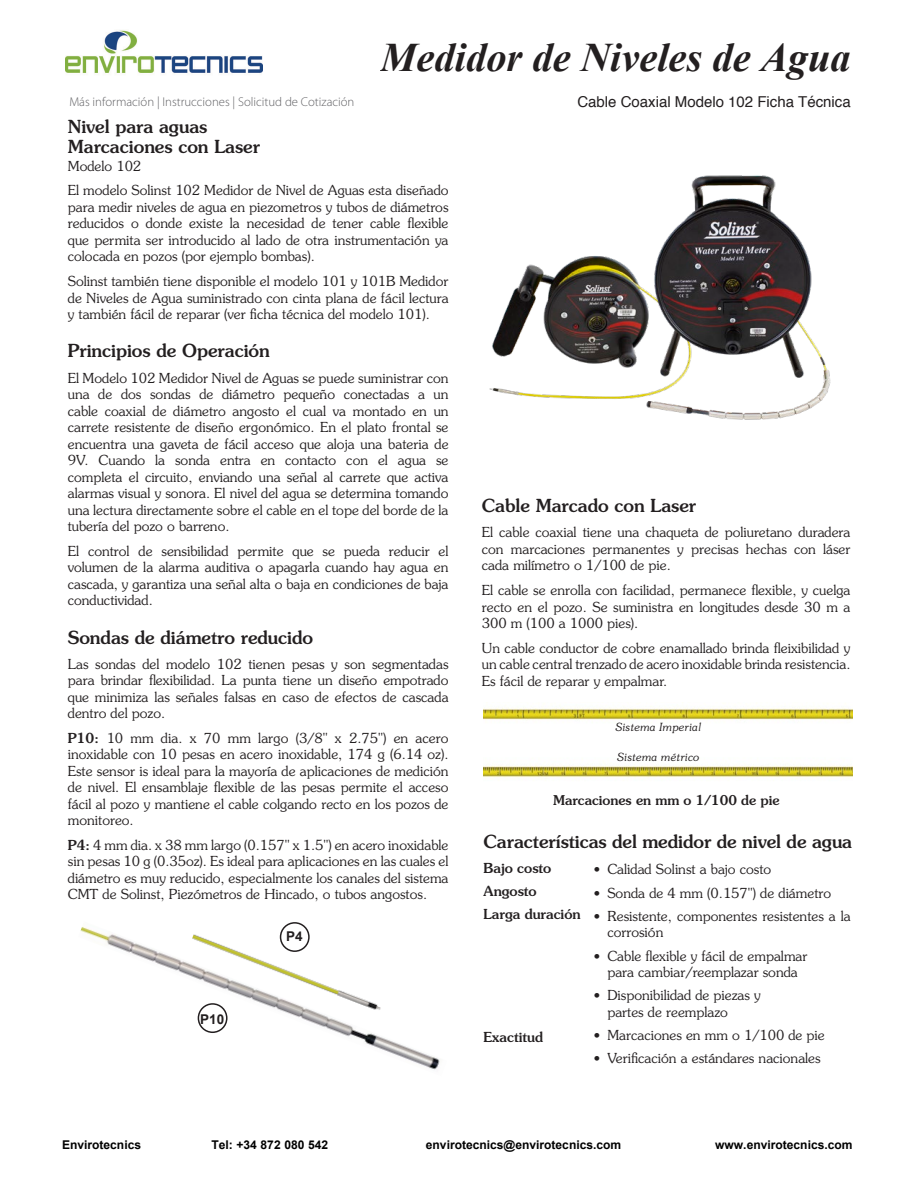
<style>
.page{position:relative;width:918px;height:1188px;background:#fff}
.page>*{position:absolute;margin:0;border:0;box-sizing:border-box;transform-origin:0 0}
.t1{font:italic 700 40.5px "Times New Roman";color:#231f20}
.Body_Subtitles{font:500 18px/19.5px "Souvenir Std";color:#231f20}
.t2{font:15px "Helvetica";color:#231f20}
.Body_Text{font:300 13.8px/16.5px "Souvenir Std";color:#231f20;text-align:justify}
.Body_Text-2{font:500 13.8px "Souvenir Std";color:#231f20}
.Body_Text-3{font:500 13.5px "Souvenir Std";color:#231f20}
.t3{font:700 13.5px "Arial";color:#231f20}
.ToolBox_List{font:300 12.75px "Myriad Pro";color:#636366}
.t4{font:700 12px "Arial";color:#000}
.Body_Text-4{font:italic 300 11.25px "Souvenir Std";color:#231f20}
.s1{font-weight:500}
</style>
<div class="page">
<img style="left:484px;top:706px;width:368px;height:72px">
<img style="left:80px;top:922px;width:360px;height:148px">
<img style="left:489px;top:256px;width:151px;height:143px">
<img style="left:640px;top:175px;width:191px;height:245px">
<img style="left:65px;top:30px;width:197px;height:43px">
<p class="ToolBox_List" style="left:69px;top:95px;width:287px">Más información | Instrucciones | Solicitud de Cotización</p>
<h1 class="t1" style="left:381px;top:30px;width:472px">Medidor de Niveles de Agua</h1>
<p class="t2" style="left:577px;top:91px;width:275px">Cable Coaxial Modelo 102 Ficha Técnica</p>
<p class="Body_Subtitles" style="left:68px;top:117px;width:194px">Nivel para aguas<br>Marcaciones con Laser</p>
<p class="Body_Text" style="left:68px;top:158px;width:75px">Modelo 102</p>
<p class="Body_Text" style="left:68px;top:182px;width:382px">El modelo Solinst 102 Medidor de Nivel de Aguas esta diseñado para medir niveles de agua en piezometros y tubos de diámetros reducidos o donde existe la necesidad de tener cable flexible que permita ser introducido al lado de otra instrumentación ya colocada en pozos (por ejemplo bombas).</p>
<p class="Body_Text" style="left:68px;top:273px;width:382px">Solinst también tiene disponible el modelo 101 y 101B Medidor de Niveles de Agua suministrado con cinta plana de fácil lectura y también fácil de reparar (ver ficha técnica del modelo 101).</p>
<p class="Body_Subtitles" style="left:68px;top:341px;width:203px">Principios de Operación</p>
<p class="Body_Text" style="left:68px;top:369px;width:382px">El Modelo 102 Medidor Nivel de Aguas se puede suministrar con una de dos sondas de diámetro pequeño conectadas a un cable coaxial de diámetro angosto el cual va montado en un carrete resistente de diseño ergonómico. En el plato frontal se encuentra una gaveta de fácil acceso que aloja una bateria de 9V. Cuando la sonda entra en contacto con el agua se completa el circuito, enviando una señal al carrete que activa alarmas visual y sonora. El nivel del agua se determina tomando una lectura directamente sobre el cable en el tope del borde de la tubería del pozo o barreno.</p>
<p class="Body_Text" style="left:68px;top:543px;width:382px">El control de sensibilidad permite que se pueda reducir el volumen de la alarma auditiva o apagarla cuando hay agua en cascada, y garantiza una señal alta o baja en condiciones de baja conductividad.</p>
<p class="Body_Subtitles" style="left:68px;top:627px;width:247px">Sondas de diámetro reducido</p>
<p class="Body_Text" style="left:68px;top:656px;width:382px">Las sondas del modelo 102 tienen pesas y son segmentadas para brindar flexibilidad. La punta tiene un diseño empotrado que minimiza las señales falsas en caso de efectos de cascada dentro del pozo.</p>
<p class="Body_Text" style="left:68px;top:730px;width:382px"><span class="s1">P10:</span> 10 mm dia. x 70 mm largo (3/8" x 2.75") en acero inoxidable con 10 pesas en acero inoxidable, 174 g (6.14 oz).<br>Este sensor is ideal para la mayoría de aplicaciones de medición de nivel. El ensamblaje flexible de las pesas permite el acceso fácil al pozo y mantiene el cable colgando recto en los pozos de monitoreo.</p>
<p class="Body_Text" style="left:68px;top:837px;width:382px"><span class="s1">P4:</span> 4 mm dia. x 38 mm largo (0.157" x 1.5") en acero inoxidable sin pesas 10 g (0.35oz). Es ideal para aplicaciones en las cuales el diámetro es muy reducido, especialmente los canales del sistema CMT de Solinst, Piezómetros de Hincado, o tubos angostos.</p>
<p class="t3" style="left:200px;top:1010px;width:26px">P10</p>
<p class="t3" style="left:286px;top:927px;width:18px">P4</p>
<p class="Body_Subtitles" style="left:482px;top:496px;width:216px">Cable Marcado con Laser</p>
<p class="Body_Text" style="left:482px;top:524px;width:370px">El cable coaxial tiene una chaqueta de poliuretano duradera con marcaciones permanentes y precisas hechas con láser cada milímetro o 1/100 de pie.</p>
<p class="Body_Text" style="left:482px;top:582px;width:370px">El cable se enrolla con facilidad, permanece flexible, y cuelga recto en el pozo. Se suministra en longitudes desde 30 m a 300 m (100 a 1000 pies).</p>
<p class="Body_Text" style="left:482px;top:640px;width:370px">Un cable conductor de cobre enamallado brinda fleixibilidad y un cable central trenzado de acero inoxidable brinda resistencia.<br>Es fácil de reparar y empalmar.</p>
<p class="Body_Text-4" style="left:615px;top:721px;width:87px">Sistema Imperial</p>
<p class="Body_Text-4" style="left:617px;top:750px;width:84px">Sistema métrico</p>
<p class="Body_Text-3" style="left:553px;top:792px;width:228px">Marcaciones en mm o 1/100 de pie</p>
<p class="Body_Subtitles" style="left:484px;top:831px;width:370px">Características del medidor de nivel de agua</p>
<p class="Body_Text-2" style="left:484px;top:859px;width:69px">Bajo costo</p>
<p class="Body_Text-2" style="left:484px;top:883px;width:55px">Angosto</p>
<p class="Body_Text-2" style="left:484px;top:906px;width:99px">Larga duración</p>
<p class="Body_Text" style="left:594px;top:861px;width:179px">• Calidad Solinst a bajo costo</p>
<p class="Body_Text" style="left:594px;top:884px;width:239px">• Sonda de 4 mm (0.157") de diámetro</p>
<p class="Body_Text" style="left:607px;top:908px;width:245px;text-indent:-14px">• Resistente, componentes resistentes a la corrosión</p>
<p class="Body_Text" style="left:594px;top:947px;width:215px;text-align:center">• Cable flexible y fácil de empalmar para cambiar/reemplazar sonda</p>
<p class="Body_Text" style="left:607px;top:987px;width:155px;text-indent:-14px">• Disponibilidad de piezas y partes de reemplazo</p>
<p class="Body_Text" style="left:594px;top:1027px;width:232px">• Marcaciones en mm o 1/100 de pie</p>
<p class="Body_Text" style="left:594px;top:1050px;width:228px">• Verificación a estándares nacionales</p>
<p class="Body_Text-2" style="left:484px;top:1029px;width:61px">Exactitud</p>
<p class="t4" style="left:62px;top:1137px;width:81px">Envirotecnics</p>
<p class="t4" style="left:212px;top:1137px;width:118px">Tel: +34 872 080 542</p>
<p class="t4" style="left:426px;top:1137px;width:197px">envirotecnics@envirotecnics.com</p>
<p class="t4" style="left:715px;top:1137px;width:139px">www.envirotecnics.com</p>
</div>
